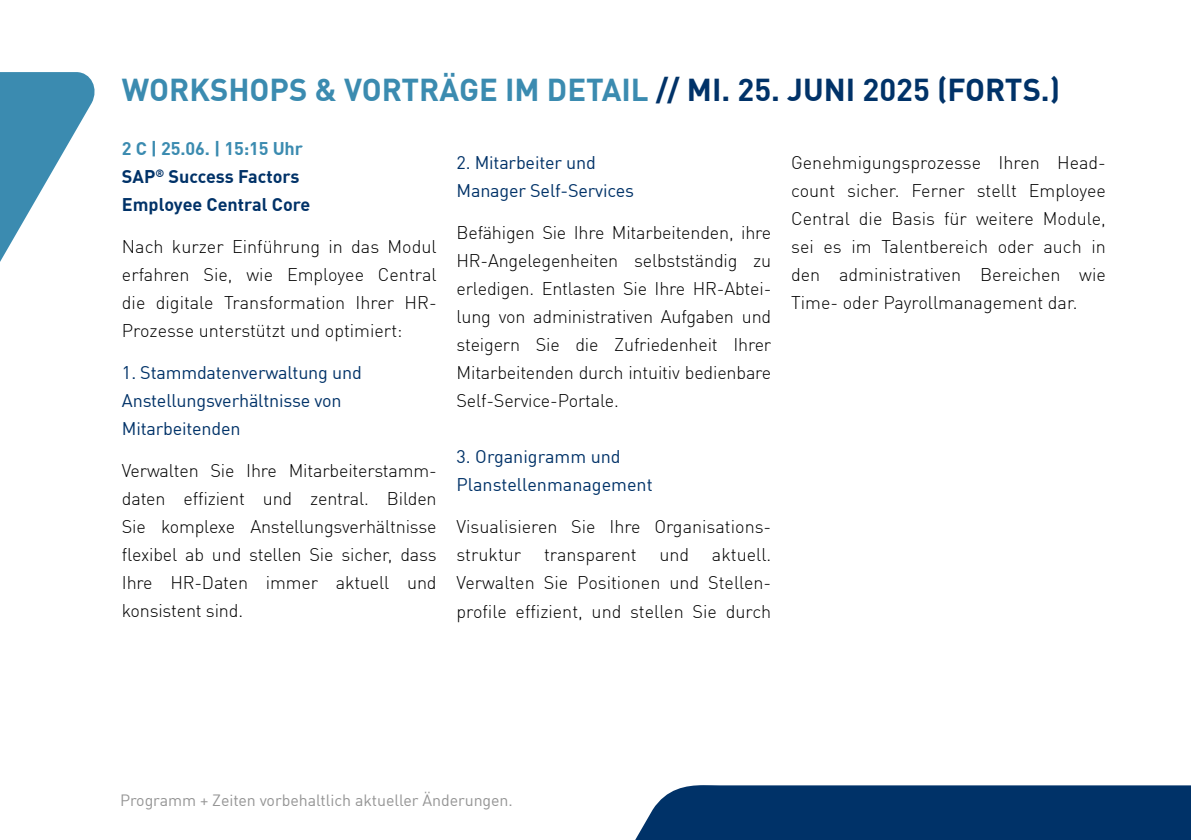
<style>
.page{position:relative;width:1191px;height:840px;background:#fff}
.page>*{position:absolute;margin:0;border:0;box-sizing:border-box;transform-origin:0 0}
.t1{font:700 31px "DIN Offc";color:#3b8bb0}
.t2{font:300 18px/28px "DIN Offc";color:#000;text-align:justify}
.t3{font:18px/28px "DIN Offc";letter-spacing:-.01em;color:#003268}
.t4{font:700 18px/28px "DIN Offc";color:#003268}
.t5{font:16px "DIN Offc";letter-spacing:-.005em;color:#959595}
.s1{color:#003268}
.s2{color:#3b8bb0}
</style>
<div class="page">
<svg style="left:0;top:72px;width:95px;height:190px"></svg>
<div style="left:635px;top:785px;width:556px;height:54px;background:#003268"></div>
<h1 class="t1" style="left:122px;top:69px;width:939px">WORKSHOPS &amp; VORTRÄGE IM DETAIL <span class="s1">// MI. 25. JUNI 2025 (FORTS.)</span></h1>
<p class="t4" style="left:122px;top:133px;width:190px"><span class="s2">2 C | 25.06. | 15:15 Uhr<br></span>SAP<sup>®</sup> Success Factors<br>Employee Central Core</p>
<p class="t2" style="left:122px;top:232px;width:316px">Nach kurzer Einführung in das Modul erfahren Sie, wie Employee Central die digitale Transformation Ihrer HR-Prozesse unterstützt und optimiert:</p>
<p class="t3" style="left:122px;top:358px;width:241px">1. Stammdatenverwaltung und<br>Anstellungsverhältnisse von<br>Mitarbeitenden</p>
<p class="t2" style="left:122px;top:456px;width:316px">Verwalten Sie Ihre Mitarbeiterstamm&shy;daten effizient und zentral. Bilden Sie komplexe Anstellungsverhältnisse flexibel ab und stellen Sie sicher, dass Ihre HR-Daten immer aktuell und konsistent sind.</p>
<p class="t3" style="left:456px;top:148px;width:179px">2. Mitarbeiter und<br>Manager Self-Services</p>
<p class="t2" style="left:456px;top:218px;width:316px">Befähigen Sie Ihre Mitarbeitenden, ihre HR-Angelegenheiten selbstständig zu erledigen. Entlasten Sie Ihre HR-Abtei&shy;lung von administrativen Aufgaben und steigern Sie die Zufriedenheit Ihrer Mitarbeitenden durch intuitiv bedienbare Self-Service-Portale.</p>
<p class="t2" style="left:791px;top:148px;width:316px">Genehmigungsprozesse Ihren Head&shy;count sicher. Ferner stellt Employee Central die Basis für weitere Module, sei es im Talentbereich oder auch in den administrativen Bereichen wie Time- oder Payrollmanagement dar.</p>
<p class="t3" style="left:456px;top:442px;width:198px">3. Organigramm und<br>Planstellenmanagement</p>
<p class="t2" style="left:456px;top:512px;width:316px">Visualisieren Sie Ihre Organisations&shy;struktur</p>
<p class="t2" style="left:456px;top:540px;width:316px;text-indent:255px">aktuell.<br>Verwalten Sie Positionen und Stellen&shy;profile effizient, und stellen Sie durch</p>
<p class="t2" style="left:544px;top:540px;width:94px">transparent</p>
<p class="t2" style="left:659px;top:540px;width:31px">und</p>
<p class="t5" style="left:120px;top:789px;width:394px">Programm + Zeiten vorbehaltlich aktueller Änderungen.</p>
</div>
